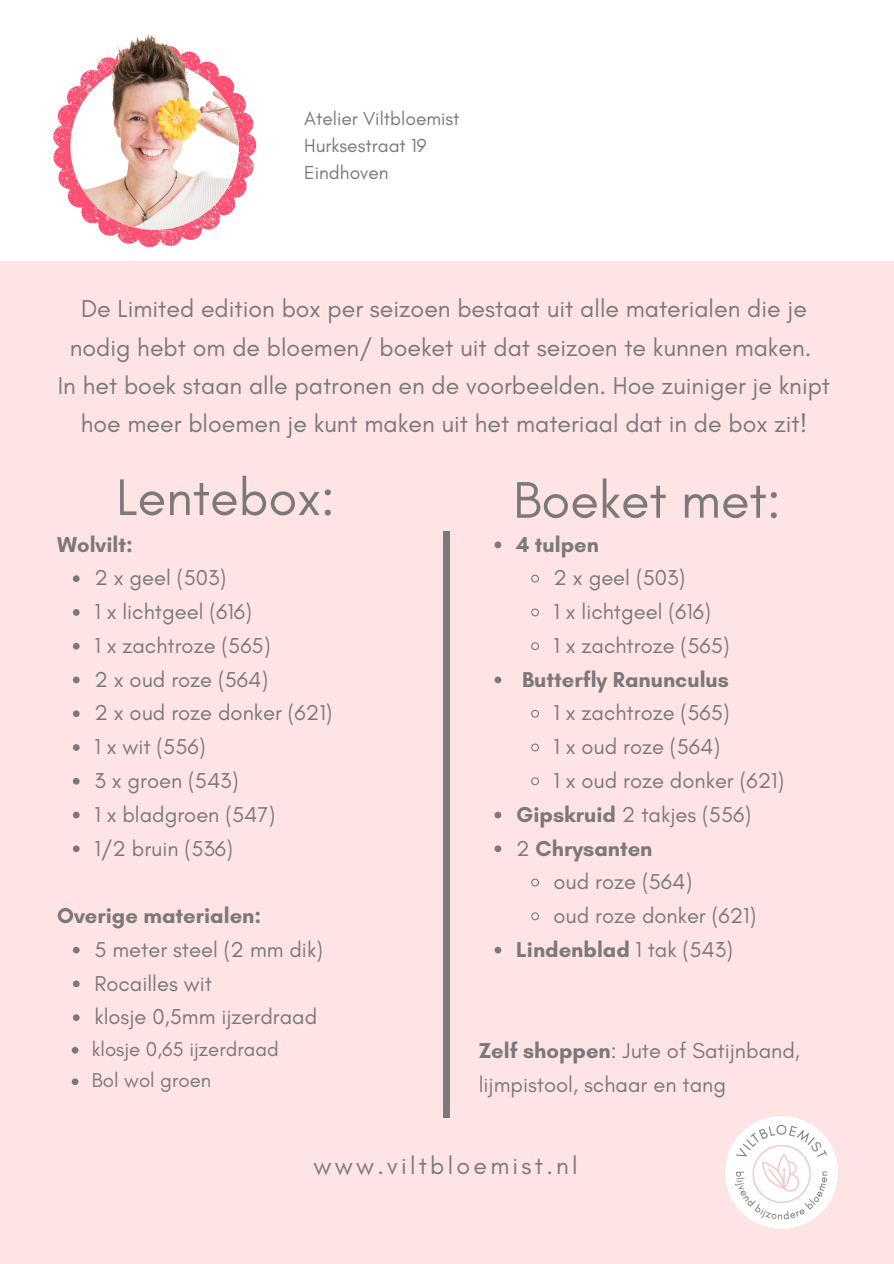
<style>
.page{position:relative;width:894px;height:1264px;background:#fff}
.page>*{position:absolute;margin:0;border:0;box-sizing:border-box;transform-origin:0 0}
.t1{font:52.35px "Glacial Indifference";color:#7c7a79}
.t2{font:24.9px/38.2px "Glacial Indifference";color:#7c7a79;text-align:center}
.t3{font:24.9px "Glacial Indifference";letter-spacing:.13em;color:#7c7a79}
.t4{font:21.9px/33.8px "Glacial Indifference";color:#7c7a79}
.t5{font:700 21.9px "Glacial Indifference";color:#7c7a79}
.t6{font:20.4px "Glacial Indifference";color:#7c7a79}
.t7{font:19.2px "Glacial Indifference";color:#7c7a79}
.s1{font-weight:700}
.s2{font-weight:400}
</style>
<div class="page">
<div style="left:0;top:262px;width:893px;height:1001px;background:#ffe4e6"></div>
<div style="left:442px;top:531px;width:7px;height:586px;background:#7c7a79"></div>
<img style="left:725px;top:1115px;width:113px;height:114px">
<img style="left:38px;top:33px;width:232px;height:229px">
<svg style="left:73px;top:575px;width:7px;height:7px"></svg>
<svg style="left:73px;top:609px;width:7px;height:7px"></svg>
<svg style="left:73px;top:643px;width:7px;height:6px"></svg>
<svg style="left:73px;top:676px;width:7px;height:7px"></svg>
<svg style="left:73px;top:710px;width:7px;height:7px"></svg>
<svg style="left:73px;top:744px;width:7px;height:7px"></svg>
<svg style="left:73px;top:778px;width:7px;height:6px"></svg>
<svg style="left:73px;top:811px;width:7px;height:7px"></svg>
<svg style="left:73px;top:845px;width:7px;height:7px"></svg>
<svg style="left:73px;top:946px;width:7px;height:7px"></svg>
<svg style="left:73px;top:980px;width:7px;height:7px"></svg>
<svg style="left:73px;top:1014px;width:7px;height:7px"></svg>
<svg style="left:72px;top:1047px;width:6px;height:6px"></svg>
<svg style="left:72px;top:1078px;width:6px;height:7px"></svg>
<svg style="left:494px;top:541px;width:7px;height:7px"></svg>
<svg style="left:531px;top:574px;width:8px;height:9px"></svg>
<svg style="left:531px;top:608px;width:8px;height:9px"></svg>
<svg style="left:531px;top:642px;width:8px;height:9px"></svg>
<svg style="left:494px;top:676px;width:7px;height:7px"></svg>
<svg style="left:531px;top:709px;width:8px;height:9px"></svg>
<svg style="left:531px;top:743px;width:8px;height:9px"></svg>
<svg style="left:531px;top:777px;width:8px;height:9px"></svg>
<svg style="left:494px;top:811px;width:7px;height:7px"></svg>
<svg style="left:494px;top:845px;width:7px;height:7px"></svg>
<svg style="left:531px;top:878px;width:8px;height:9px"></svg>
<svg style="left:531px;top:912px;width:8px;height:9px"></svg>
<svg style="left:494px;top:946px;width:7px;height:7px"></svg>
<p class="t7" style="left:304px;top:107px;width:157px">Atelier Viltbloemist</p>
<p class="t7" style="left:304px;top:134px;width:124px">Hurksestraat 19</p>
<p class="t7" style="left:304px;top:160px;width:86px">Eindhoven</p>
<p class="t2" style="left:58px;top:289px;width:773px">De Limited edition box per seizoen bestaat uit alle materialen die je nodig hebt om de bloemen/ boeket uit dat seizoen te kunnen maken.<br>In het boek staan alle patronen en de voorbeelden. Hoe zuiniger je knipt hoe meer bloemen je kunt maken uit het materiaal dat in de box zit!</p>
<p class="t1" style="left:116px;top:465px;width:220px">Lentebox:</p>
<p class="t1" style="left:513px;top:468px;width:269px">Boeket met:</p>
<p class="t5" style="left:516px;top:531px;width:84px">4 tulpen</p>
<p class="t4" style="left:553px;top:561px;width:133px">2 x geel (503)</p>
<p class="t4" style="left:553px;top:594px;width:159px">1 x lichtgeel (616)</p>
<p class="t4" style="left:553px;top:628px;width:177px">1 x zachtroze (565)</p>
<p class="t5" style="left:522px;top:666px;width:208px">Butterfly Ranunculus</p>
<p class="t4" style="left:553px;top:696px;width:177px">1 x zachtroze (565)</p>
<p class="t4" style="left:553px;top:729px;width:168px">1 x oud roze (564)</p>
<p class="t4" style="left:553px;top:763px;width:232px">1 x oud roze donker (621)</p>
<p class="t4" style="left:516px;top:797px;width:236px"><span class="s1">Gipskruid</span> 2 takjes (556)</p>
<p class="t5" style="left:516px;top:834px;width:138px"><span class="s2">2</span> Chrysanten</p>
<p class="t4" style="left:553px;top:864px;width:140px">oud roze (564)</p>
<p class="t4" style="left:553px;top:898px;width:204px">oud roze donker (621)</p>
<p class="t5" style="left:516px;top:936px;width:218px">Lindenblad <span class="s2">1 tak (543)</span></p>
<p class="t5" style="left:57px;top:531px;width:77px">Wolvilt:</p>
<p class="t4" style="left:94px;top:561px;width:133px">2 x geel (503)</p>
<h2 class="t4" style="left:94px;top:594px;width:159px">1 x lichtgeel (616)</h2>
<h1 class="t4" style="left:94px;top:628px;width:177px">1 x zachtroze (565)</h1>
<h1 class="t4" style="left:94px;top:662px;width:175px">2 x oud roze (564)</h1>
<h3 class="t4" style="left:94px;top:696px;width:239px">2 x oud roze donker (621)</h3>
<p class="t4" style="left:94px;top:729px;width:112px">1 x wit (556)</p>
<p class="t4" style="left:94px;top:763px;width:145px">3 x groen (543)</p>
<p class="t4" style="left:94px;top:797px;width:182px">1 x bladgroen (547)</p>
<p class="t4" style="left:94px;top:831px;width:140px">1/2 bruin (536)</p>
<p class="t5" style="left:57px;top:902px;width:205px">Overige materialen:</p>
<p class="t4" style="left:94px;top:932px;width:230px">5 meter steel (2 mm dik)</p>
<p class="t4" style="left:94px;top:966px;width:119px">Rocailles wit</p>
<p class="t4" style="left:94px;top:999px;width:224px">klosje 0,5mm ijzerdraad</p>
<p class="t6" style="left:92px;top:1036px;width:188px">klosje 0,65 ijzerdraad</p>
<h3 class="t6" style="left:92px;top:1068px;width:121px">Bol wol groen</h3>
<p class="t4" style="left:478px;top:1033px;width:322px"><span class="s1">Zelf shoppen</span>: Jute of Satijnband, lijmpistool, schaar en tang</p>
<p class="t3" style="left:313px;top:1150px;width:266px">www.viltbloemist.nl</p>
</div>
